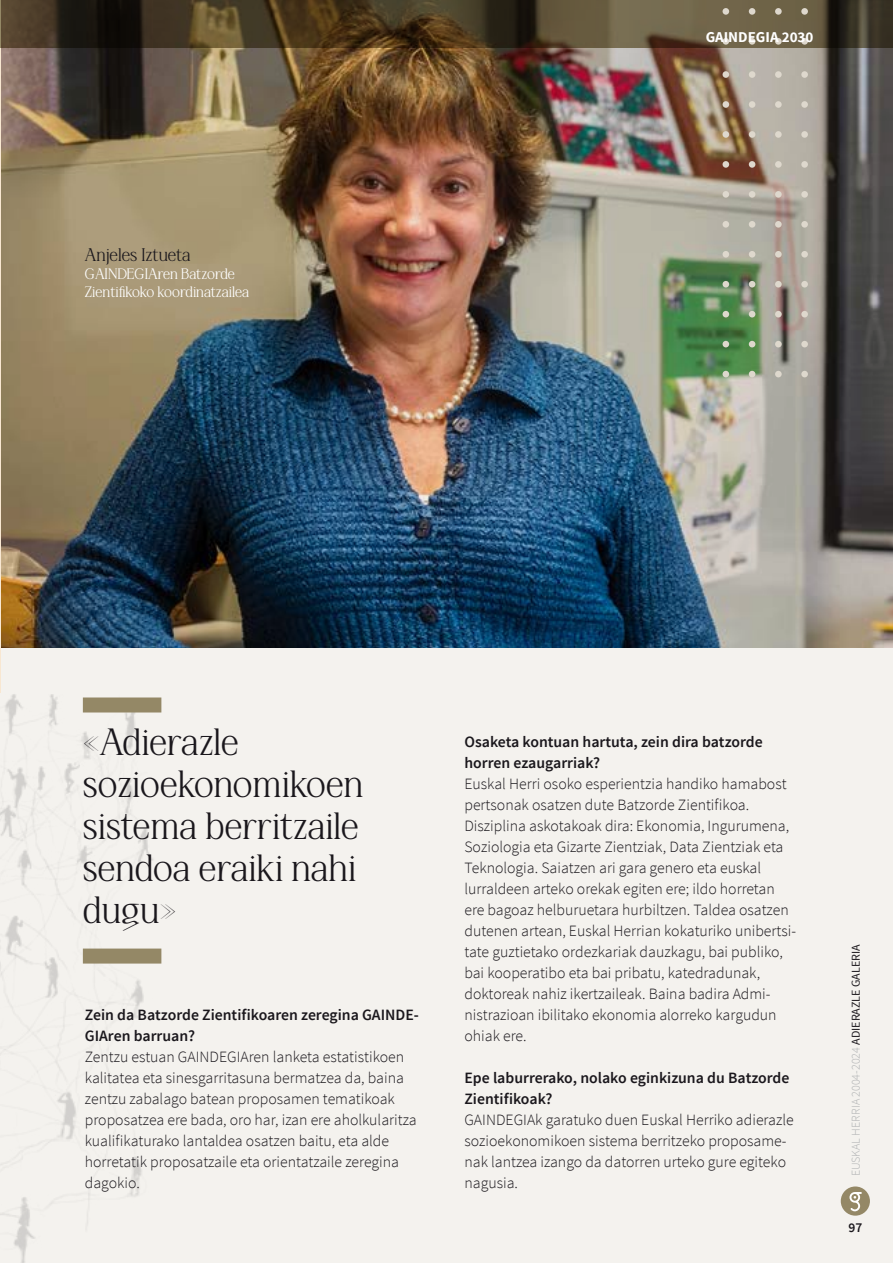
<style>
.page{position:relative;width:893px;height:1263px;background:#f4f2ee}
.page>*{position:absolute;margin:0;border:0;box-sizing:border-box;transform-origin:0 0}
.t1{font:37.5px/42px "Krylon";color:#1a171c}
.t2{font:18px "Krylon";color:#1a171c}
.t3{font:300 15.75px/21px "Source Sans Pro";color:#1a171c}
.t4{font:600 15.75px/21px "Source Sans Pro";color:#1a171c}
.t5{font:15px/18px "Krylon";color:#fff}
.t6{font:700 15px "Source Sans Pro";color:#fff}
.t7{font:600 13.5px "Source Sans Pro";color:#1a171c}
.t8{font:300 12px "Source Sans Pro";color:#b1b3b4}
.s1{font-weight:400;color:#1a171c}
</style>
<div class="page">
<img style="left:0;top:692px;width:162px;height:571px">
<img style="left:1px;top:0;width:892px;height:648px">
<div style="left:83px;top:697px;width:78px;height:15px;background:#948866"></div>
<div style="left:83px;top:948px;width:78px;height:15px;background:#948866"></div>
<div style="left:722px;top:71px;width:7px;height:7px;background:#ded8cd;border-radius:50%"></div>
<div style="left:749px;top:71px;width:6px;height:7px;background:#ded8cd;border-radius:50%"></div>
<div style="left:775px;top:71px;width:7px;height:7px;background:#ded8cd;border-radius:50%"></div>
<div style="left:801px;top:71px;width:7px;height:7px;background:#ded8cd;border-radius:50%"></div>
<div style="left:722px;top:101px;width:7px;height:7px;background:#ded8cd;border-radius:50%"></div>
<div style="left:749px;top:101px;width:6px;height:7px;background:#ded8cd;border-radius:50%"></div>
<div style="left:775px;top:101px;width:7px;height:7px;background:#ded8cd;border-radius:50%"></div>
<div style="left:801px;top:101px;width:7px;height:7px;background:#ded8cd;border-radius:50%"></div>
<div style="left:722px;top:131px;width:7px;height:7px;background:#ded8cd;border-radius:50%"></div>
<div style="left:749px;top:131px;width:6px;height:7px;background:#ded8cd;border-radius:50%"></div>
<div style="left:775px;top:131px;width:7px;height:7px;background:#ded8cd;border-radius:50%"></div>
<div style="left:801px;top:131px;width:7px;height:7px;background:#ded8cd;border-radius:50%"></div>
<div style="left:722px;top:161px;width:7px;height:7px;background:#ded8cd;border-radius:50%"></div>
<div style="left:749px;top:161px;width:6px;height:7px;background:#ded8cd;border-radius:50%"></div>
<div style="left:775px;top:161px;width:7px;height:7px;background:#ded8cd;border-radius:50%"></div>
<div style="left:801px;top:161px;width:7px;height:7px;background:#ded8cd;border-radius:50%"></div>
<div style="left:722px;top:191px;width:7px;height:7px;background:#ded8cd;border-radius:50%"></div>
<div style="left:749px;top:191px;width:6px;height:7px;background:#ded8cd;border-radius:50%"></div>
<div style="left:775px;top:191px;width:7px;height:7px;background:#ded8cd;border-radius:50%"></div>
<div style="left:801px;top:191px;width:7px;height:7px;background:#ded8cd;border-radius:50%"></div>
<div style="left:722px;top:221px;width:7px;height:7px;background:#ded8cd;border-radius:50%"></div>
<div style="left:749px;top:221px;width:6px;height:7px;background:#ded8cd;border-radius:50%"></div>
<div style="left:775px;top:221px;width:7px;height:7px;background:#ded8cd;border-radius:50%"></div>
<div style="left:801px;top:221px;width:7px;height:7px;background:#ded8cd;border-radius:50%"></div>
<div style="left:722px;top:251px;width:7px;height:7px;background:#ded8cd;border-radius:50%"></div>
<div style="left:749px;top:251px;width:6px;height:7px;background:#ded8cd;border-radius:50%"></div>
<div style="left:775px;top:251px;width:7px;height:7px;background:#ded8cd;border-radius:50%"></div>
<div style="left:801px;top:251px;width:7px;height:7px;background:#ded8cd;border-radius:50%"></div>
<div style="left:722px;top:281px;width:7px;height:7px;background:#ded8cd;border-radius:50%"></div>
<div style="left:749px;top:281px;width:6px;height:7px;background:#ded8cd;border-radius:50%"></div>
<div style="left:775px;top:281px;width:7px;height:7px;background:#ded8cd;border-radius:50%"></div>
<div style="left:801px;top:281px;width:7px;height:7px;background:#ded8cd;border-radius:50%"></div>
<div style="left:722px;top:311px;width:7px;height:6px;background:#ded8cd;border-radius:50%"></div>
<svg style="left:749px;top:311px;width:6px;height:6px"></svg>
<div style="left:775px;top:311px;width:7px;height:6px;background:#ded8cd;border-radius:50%"></div>
<div style="left:801px;top:311px;width:7px;height:6px;background:#ded8cd;border-radius:50%"></div>
<div style="left:722px;top:341px;width:7px;height:6px;background:#ded8cd;border-radius:50%"></div>
<svg style="left:749px;top:341px;width:6px;height:6px"></svg>
<div style="left:775px;top:341px;width:7px;height:6px;background:#ded8cd;border-radius:50%"></div>
<div style="left:801px;top:341px;width:7px;height:6px;background:#ded8cd;border-radius:50%"></div>
<div style="left:722px;top:371px;width:7px;height:6px;background:#ded8cd;border-radius:50%"></div>
<svg style="left:749px;top:371px;width:6px;height:6px"></svg>
<div style="left:775px;top:371px;width:7px;height:6px;background:#ded8cd;border-radius:50%"></div>
<div style="left:801px;top:371px;width:7px;height:6px;background:#ded8cd;border-radius:50%"></div>
<div style="left:722px;top:8px;width:7px;height:7px;background:#ded8cd;border-radius:50%"></div>
<div style="left:749px;top:8px;width:6px;height:7px;background:#ded8cd;border-radius:50%"></div>
<div style="left:775px;top:8px;width:7px;height:7px;background:#ded8cd;border-radius:50%"></div>
<div style="left:801px;top:8px;width:7px;height:7px;background:#ded8cd;border-radius:50%"></div>
<div style="left:722px;top:38px;width:7px;height:7px;background:#ded8cd;border-radius:50%"></div>
<div style="left:749px;top:38px;width:6px;height:7px;background:#ded8cd;border-radius:50%"></div>
<div style="left:775px;top:38px;width:7px;height:7px;background:#ded8cd;border-radius:50%"></div>
<div style="left:801px;top:38px;width:7px;height:7px;background:#ded8cd;border-radius:50%"></div>
<div style="left:841px;top:1186px;width:29px;height:30px;background:#948866;border-radius:50%"></div>
<svg style="left:849px;top:1192px;width:13px;height:19px"></svg>
<hr style="left:0;top:0;width:1px;height:692px;background:#f8e7d1">
<hr style="left:0;top:0;width:1px;height:48px;background:#948866">
<p class="t2" style="left:85px;top:245px;width:107px">Anjeles Iztueta</p>
<p class="t5" style="left:85px;top:265px;width:166px">GAINDEGIAren Batzorde<br>Zientifikoko koordinatzailea</p>
<p class="t6" style="left:706px;top:28px;width:109px">GAINDEGIA 2030</p>
<h1 class="t1" style="left:83px;top:722px;width:282px">«Adierazle sozioekonomikoen sistema berritzaile sendoa eraiki nahi dugu»</h1>
<p class="t4" style="left:464px;top:732px;width:300px">Osaketa kontuan hartuta, zein dira batzorde horren ezaugarriak?</p>
<p class="t3" style="left:464px;top:773px;width:333px">Euskal Herri osoko esperientzia handiko hamabost pertsonak osatzen dute Batzorde Zientifikoa.<br>Disziplina askotakoak dira: Ekonomia, Ingurumena, Soziologia eta Gizarte Zientziak, Data Zientziak eta Teknologia. Saiatzen ari gara genero eta euskal lurraldeen arteko orekak egiten ere; ildo horretan ere bagoaz helburuetara hurbiltzen. Taldea osatzen dutenen artean, Euskal Herrian kokaturiko unibertsi&shy;tate guztietako ordezkariak dauzkagu, bai publiko, bai kooperatibo eta bai pribatu, katedradunak, doktoreak nahiz ikertzaileak. Baina badira Admi&shy;nistrazioan ibilitako ekonomia alorreko kargudun ohiak ere.</p>
<p class="t4" style="left:464px;top:1068px;width:327px">Epe laburrerako, nolako eginkizuna du Batzorde<br>Zientifikoak?</p>
<p class="t3" style="left:464px;top:1109px;width:331px">GAINDEGIAk garatuko duen Euskal Herriko adierazle sozioekonomikoen sistema berritzeko proposame&shy;nak lantzea izango da datorren urteko gure egiteko nagusia.</p>
<p class="t4" style="left:85px;top:1005px;width:336px">Zein da Batzorde Zientifikoaren zeregina GAINDE-<br>GIAren barruan?</p>
<p class="t3" style="left:85px;top:1046px;width:333px">Zentzu estuan GAINDEGIAren lanketa estatistikoen kalitatea eta sinesgarritasuna bermatzea da, baina zentzu zabalago batean proposamen tematikoak proposatzea ere bada, oro har, izan ere aholkularitza kualifikaturako lantaldea osatzen baitu, eta alde horretatik proposatzaile eta orientatzaile zeregina dagokio.</p>
<p class="t8" style="left:849px;top:1176px;width:234px;rotate:-90deg">EUSKAL HERRIA 2004-2024 <span class="s1">ADIERAZLE GALERIA</span></p>
<p class="t7" style="left:848px;top:1219px;width:15px">97</p>
</div>
